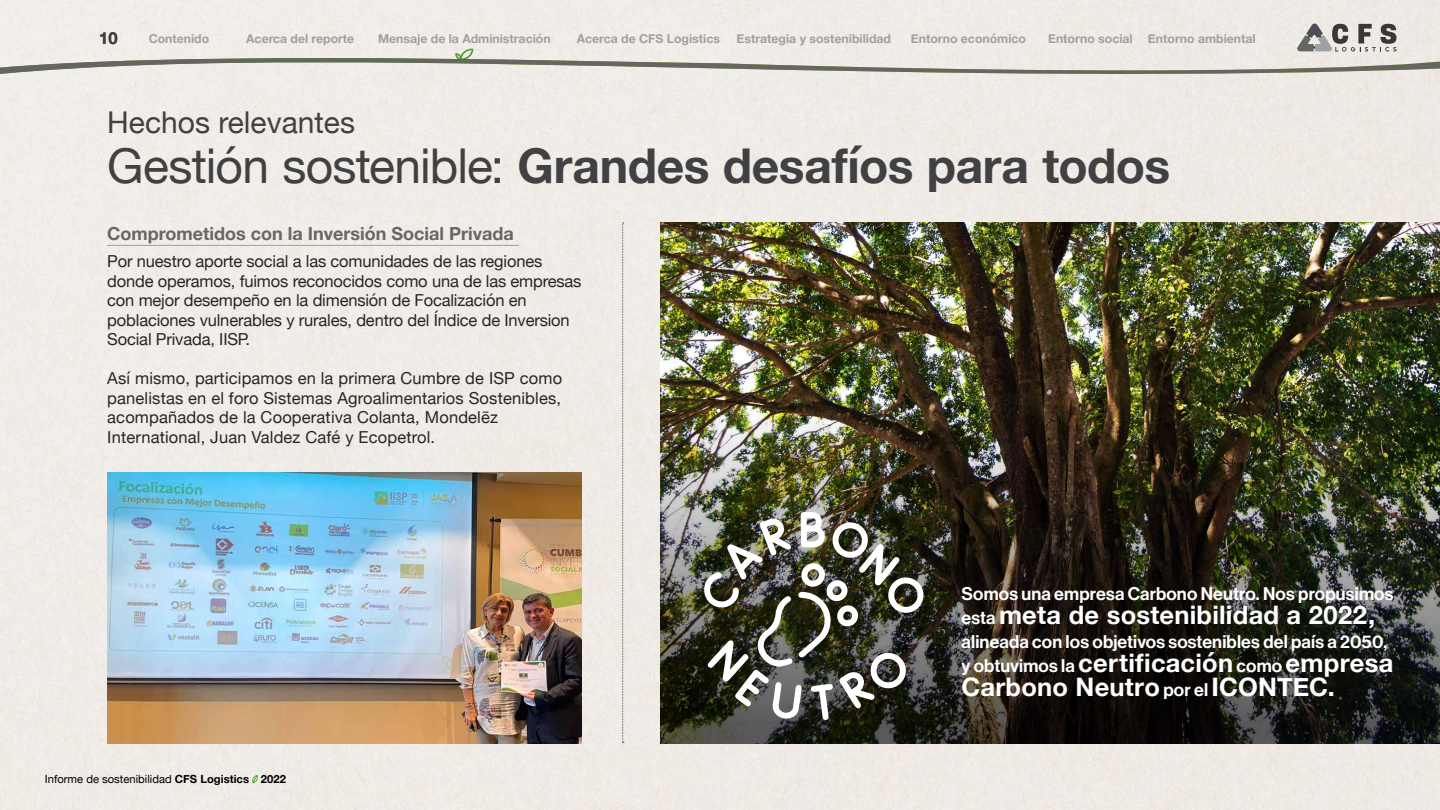
<style>
.page{position:relative;width:1440px;height:810px;background:#efece7}
.page>*{position:absolute;margin:0;border:0;box-sizing:border-box;transform-origin:0 0}
.t1{font:700 48px "Helvetica Neue";letter-spacing:-.01em;color:#414042}
.t2{font:30px "Helvetica Neue";color:#414042}
.t3{font:700 25.5px/24px "Helvetica Neue";letter-spacing:.01em;color:#fff}
.t4{font:18px "Neue Haas Display Mediu";letter-spacing:.01em;color:#fff}
.t5{font:700 18px "Helvetica Neue";color:#676768}
.t6{font:16.5px/19.5px "Helvetica Neue";letter-spacing:-.01em;color:#262626}
.t7{font:16.5px/19.5px "Helvetica Neue";letter-spacing:.01em;color:#262626}
.t8{font:700 16.5px "Helvetica Neue";color:#414042}
.t9{font:700 12.3px "Helvetica Neue";color:#a0a0a0}
.t10{font:11.25px "Helvetica Neue";color:#000}
.s1{font-weight:400}
.s2{font-weight:700}
.s3{font-family:"Neue Haas Display Mediu";font-weight:400;font-size:18px}
</style>
<div class="page">
<img style="left:660px;top:223px;width:780px;height:157px">
<img style="left:660px;top:380px;width:780px;height:364px">
<hr style="left:107px;top:245px;width:412px;height:1px;background:#9ea2a2">
<img style="left:107px;top:473px;width:475px;height:271px">
<img style="left:703px;top:512px;width:222px;height:208px">
<svg style="left:622px;top:223px;width:2px;height:520px"></svg>
<svg style="left:0;top:24px;width:1440px;height:57px;background:#e1ded8"></svg>
<svg style="left:252px;top:775px;width:6px;height:8px"></svg>
<p class="t8" style="left:99px;top:25px;width:20px">10</p>
<p class="t9" style="left:149px;top:29px;width:62px">Contenido</p>
<p class="t9" style="left:246px;top:29px;width:110px">Acerca del reporte</p>
<p class="t9" style="left:378px;top:29px;width:174px">Mensaje de la Administración</p>
<p class="t9" style="left:577px;top:29px;width:145px">Acerca de CFS Logistics</p>
<p class="t9" style="left:737px;top:29px;width:156px">Estrategia y sostenibilidad</p>
<p class="t9" style="left:911px;top:29px;width:117px">Entorno económico</p>
<p class="t9" style="left:1048px;top:29px;width:209px">Entorno social Entorno ambiental</p>
<h2 class="t2" style="left:107px;top:101px;width:249px">Hechos relevantes</h2>
<h1 class="t1" style="left:107px;top:128px;width:1065px"><span class="s1">Gestión sostenible:</span> Grandes desafíos para todos</h1>
<p class="t5" style="left:107px;top:220px;width:408px">Comprometidos con la Inversión Social Privada</p>
<p class="t6" style="left:107px;top:252px;width:476px">Por nuestro aporte social a las comunidades de las regiones donde operamos, fuimos reconocidos como una de las empresas con mejor desempeño en la dimensión de Focalización en poblaciones vulnerables y rurales, dentro del Índice de Inversion Social Privada, IISP.</p>
<p class="t7" style="left:107px;top:369px;width:457px">Así mismo, participamos en la primera Cumbre de ISP como panelistas en el foro Sistemas Agroalimentarios Sostenibles, acompañados de la Cooperativa Colanta, Mondelēz International, Juan Valdez Café y Ecopetrol.</p>
<p class="t10" style="left:45px;top:771px;width:243px">Informe de sostenibilidad <span class="s2">CFS Logistics 2022</span></p>
<p class="t4" style="left:962px;top:583px;width:434px">Somos una empresa Carbono Neutro. Nos propusimos</p>
<h3 class="t3" style="left:962px;top:603px;width:415px"><span class="s3">esta</span> meta de sostenibilidad a 2022,</h3>
<p class="t4" style="left:962px;top:631px;width:427px">alineada con los objetivos sostenibles del país a 2050,</p>
<h3 class="t3" style="left:962px;top:651px;width:433px"><span class="s3">y obtuvimos la</span> certificación <span class="s3">como</span> empresa<br>Carbono Neutro <span class="s3">por el</span> ICONTEC.</h3>
</div>
